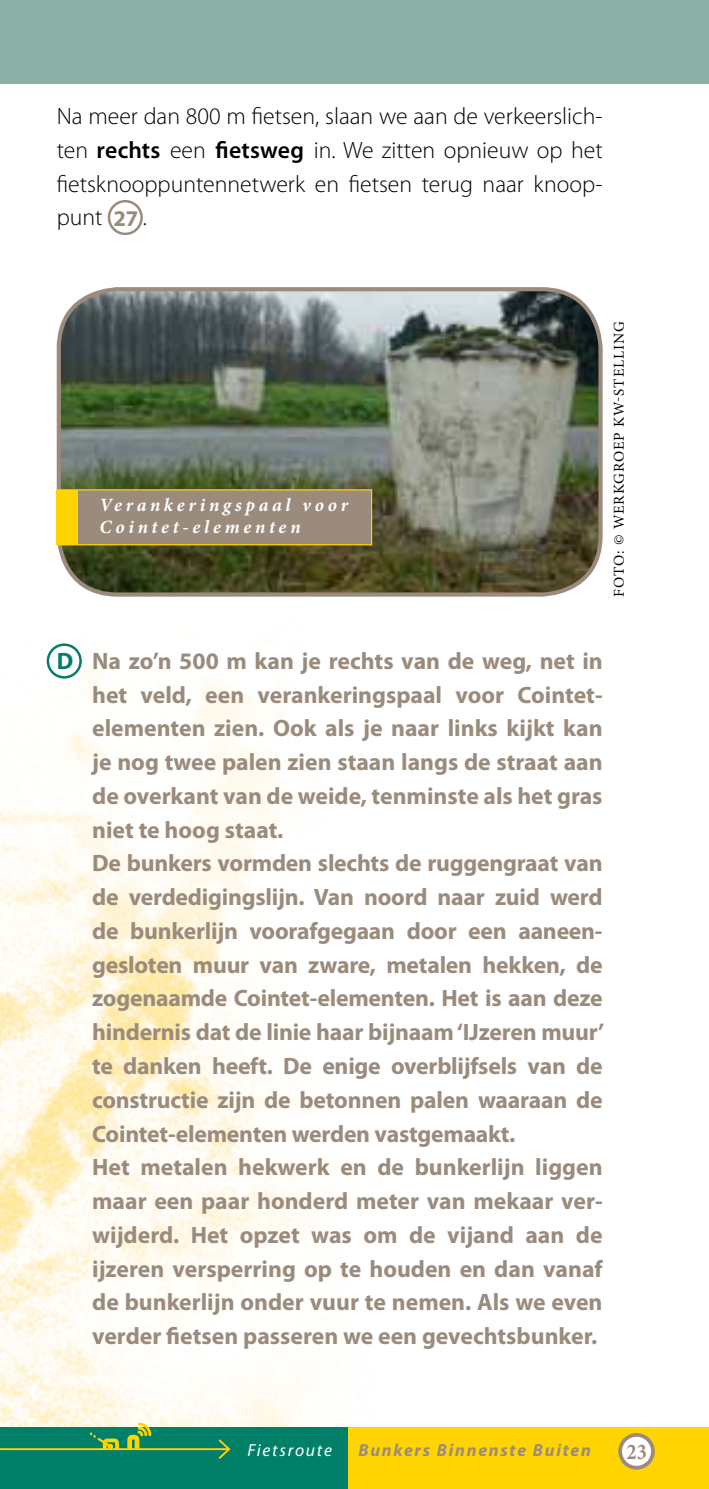
<style>
.page{position:relative;width:709px;height:1489px;background:#fff}
.page>*{position:absolute;margin:0;border:0;box-sizing:border-box;transform-origin:0 0}
.t1{font:700 23.75px/33.8px "Myriad Pro";letter-spacing:-.01em;color:#9a8b7d}
.t2{font:300 23.75px/33.8px "Myriad Pro";color:#000;text-align:justify}
.t3{font:700 22.5px "Minion Pro";color:#9a8b7d;scale:.9 1}
.t4{font:italic 700 18.75px/22.5px "Minion Pro";letter-spacing:.195em;color:#fff}
.t5{font:italic 700 17.5px "Myriad Pro";letter-spacing:.1em;color:#9a8b7d}
.t6{font:italic 17.5px "Myriad Pro";letter-spacing:.1em;color:#fff}
.t7{font:15px "Minion Pro";letter-spacing:.06em;color:#000}
.s1{font-weight:600}
.s2{font-weight:700;font-size:22.5px;color:#9a8b7d}
.s3{color:#008069}
</style>
<div class="page">
<img style="left:0;top:596px;width:420px;height:831px">
<svg style="left:108px;top:200px;width:35px;height:35px"></svg>
<img style="left:57px;top:287px;width:545px;height:309px">
<div style="left:57px;top:489px;width:315px;height:56px;background:#9a8b7d"></div>
<div style="left:57px;top:490px;width:21px;height:54px;background:#ffd400"></div>
<div style="left:0;top:0;width:709px;height:83px;background:#8cb0a5"></div>
<svg style="left:47px;top:643px;width:35px;height:35px"></svg>
<div style="left:330px;top:1427px;width:379px;height:61px;background:#ffd400"></div>
<svg style="left:618px;top:1433px;width:37px;height:36px"></svg>
<div style="left:0;top:1427px;width:347px;height:61px;background:#008069"></div>
<hr style="left:0;top:1447px;width:230px;height:2px;background:#ffd400">
<svg style="left:219px;top:1439px;width:11px;height:19px"></svg>
<svg style="left:127px;top:1422px;width:24px;height:26px"></svg>
<svg style="left:90px;top:1432px;width:29px;height:16px"></svg>
<p class="t2" style="left:57px;top:100px;width:547px">Na meer dan 800 m fietsen, slaan we aan de verkeerslich&shy;ten <span class="s1">rechts</span> een <span class="s1">etsweg</span> in. We zitten opnieuw op het fietsknooppuntennetwerk en fietsen terug naar knoop&shy;punt <span class="s2">27</span> .</p>
<p class="t4" style="left:100px;top:493px;width:250px">Verankeringspaal voor<br>Cointet-elementen</p>
<p class="t7" style="left:609px;top:596px;width:277px;rotate:-90deg">FOTO: © WERKGROEP KW-STELLING</p>
<p class="t1" style="left:92px;top:643px;width:513px;text-indent:-35px"><span class="s3">D</span> Na zo’n 500 m kan je rechts van de weg, net in het veld, een verankeringspaal voor cointet&shy;elementen zien. Ook als je naar links kijkt kan je nog twee palen zien staan langs de straat aan de overkant van de weide, tenminste als het gras niet te hoog staat.<br>De bunkers vormden slechts de ruggengraat van de verdedigingslijn. Van noord naar zuid werd de bunkerlijn voorafgegaan door een aaneen&shy;gesloten muur van zware, metalen hekken, de zogenaamde cointet-elementen. het is aan deze hindernis dat de linie haar bijnaam ‘Ijzeren muur’ te danken heeft. De enige overblijfsels van de constructie zijn de betonnen palen waaraan de cointet-elementen werden vastgemaakt.<br>het metalen hekwerk en de bunkerlijn liggen maar een paar honderd meter van mekaar ver&shy;wijderd. het opzet was om de vijand aan de ijzeren versperring op te houden en dan vanaf de bunkerlijn onder vuur te nemen. als we even verder fietsen passeren we een gevechtsbunker.</p>
<p class="t6" style="left:247px;top:1440px;width:86px">Fietsroute</p>
<p class="t5" style="left:358px;top:1439px;width:234px">Bunkers Binnenste Buiten</p>
<p class="t3" style="left:626px;top:1435px;width:24px">23</p>
</div>
